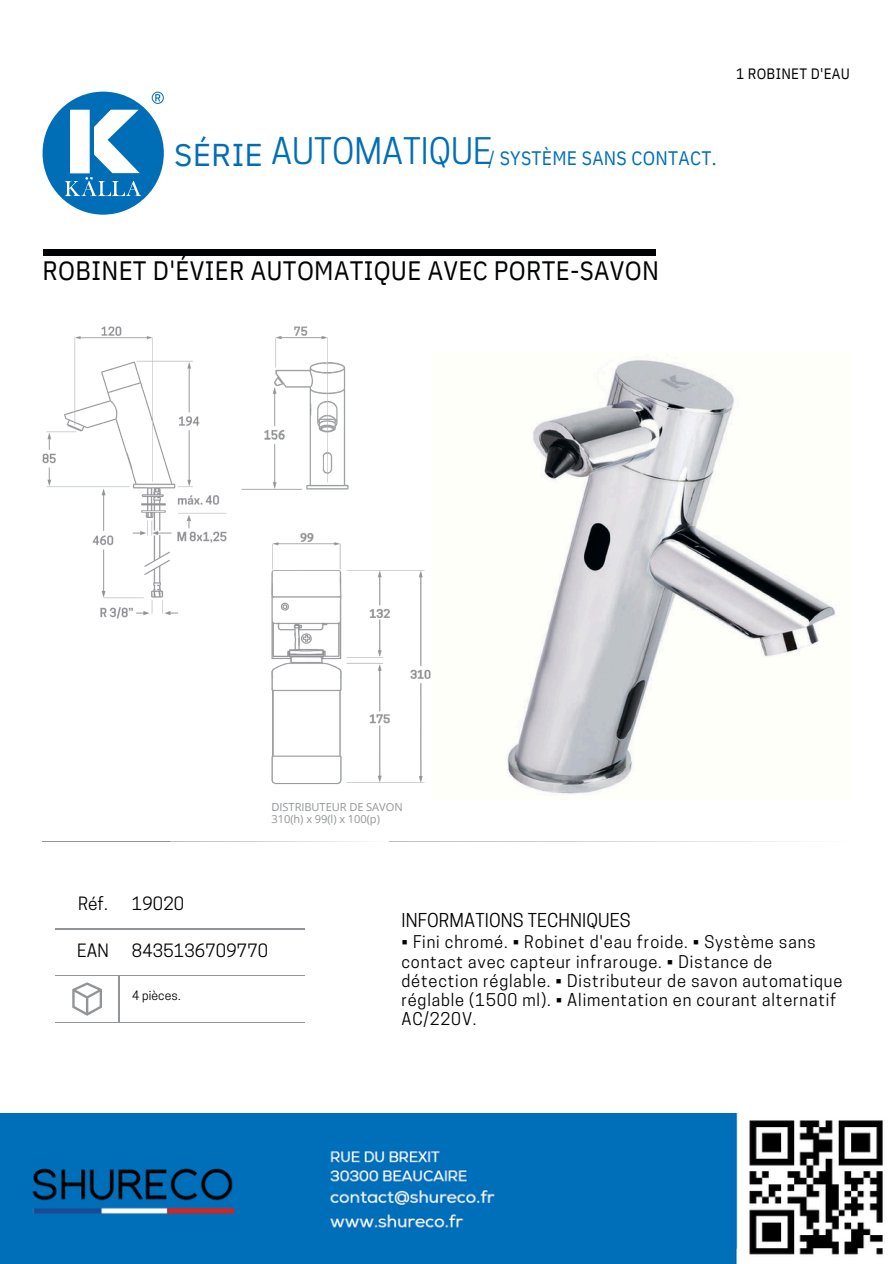
<style>
.page{position:relative;width:894px;height:1264px;background:#fff}
.page>*{position:absolute;margin:0;border:0;box-sizing:border-box;transform-origin:0 0}
.t1{font:34.5px "Cooper Hewitt";color:#006eb7}
.t2{font:31.5px "IBM Plex Sans";letter-spacing:.005em;color:#006eb7}
.t3{font:26.55px "IBM Plex Sans Cond";letter-spacing:.01em;color:#000204}
.t4{font:19.5px "IBM Plex Sans Cond";letter-spacing:.015em;color:#006eb7}
.t5{font:18px "Cooper Hewitt";letter-spacing:.01em;color:#020202}
.t6{font:17.25px "Cooper Hewitt";letter-spacing:.01em;color:#020202}
.t7{font:16.5px/19.2px "Cooper Hewitt";letter-spacing:.05em;color:#020202}
.t8{font:15px "IBM Plex Sans Cond";letter-spacing:.015em;color:#000204}
.t9{font:12.15px "Cooper Hewitt";letter-spacing:.01em;color:#020202}
.t10{font:11.1px/12.3px "Open Sans";letter-spacing:-.005em;color:#929597}
</style>
<div class="page">
<svg style="left:43px;top:92px;width:121px;height:123px"></svg>
<div style="left:43px;top:250px;width:612px;height:6px;background:#000204"></div>
<img style="left:0;top:1262px;width:737px;height:1px">
<hr style="left:43px;top:841px;width:127px;height:1px;background:#929597">
<hr style="left:170px;top:841px;width:218px;height:1px;background:#929597">
<hr style="left:388px;top:841px;width:462px;height:1px;background:#929597">
<img style="left:507px;top:360px;width:328px;height:434px">
<img style="left:42px;top:326px;width:185px;height:293px">
<hr style="left:55px;top:928px;width:64px;height:1px;background:#929597">
<hr style="left:119px;top:928px;width:186px;height:1px;background:#929597">
<hr style="left:55px;top:975px;width:64px;height:1px;background:#929597">
<hr style="left:119px;top:975px;width:186px;height:1px;background:#929597">
<hr style="left:119px;top:975px;width:1px;height:47px;background:#929597">
<hr style="left:55px;top:1022px;width:64px;height:1px;background:#929597">
<hr style="left:119px;top:1022px;width:186px;height:1px;background:#929597">
<svg style="left:72px;top:982px;width:30px;height:33px"></svg>
<img style="left:241px;top:326px;width:108px;height:164px">
<img style="left:271px;top:533px;width:160px;height:252px">
<img style="left:0;top:1113px;width:883px;height:149px">
<p class="t8" style="left:735px;top:64px;width:115px">1 ROBINET D'EAU</p>
<p class="t2" style="left:174px;top:134px;width:90px">SÉRIE</p>
<p class="t1" style="left:271px;top:138px;width:222px">AUTOMATIQUE</p>
<p class="t4" style="left:488px;top:145px;width:230px">/ SYSTÈME SANS CONTACT.</p>
<p class="t3" style="left:43px;top:252px;width:618px">ROBINET D'ÉVIER AUTOMATIQUE AVEC PORTE-SAVON</p>
<p class="t10" style="left:271px;top:800px;width:133px">DISTRIBUTEUR DE SAVON<br>310(h) x 99(l) x 100(p)</p>
<h6 class="t6" style="left:78px;top:897px;width:31px">Réf.</h6>
<h6 class="t6" style="left:77px;top:944px;width:33px">EAN</h6>
<h5 class="t6" style="left:132px;top:897px;width:54px">19020</h5>
<h6 class="t6" style="left:132px;top:944px;width:138px">8435136709770</h6>
<p class="t9" style="left:132px;top:991px;width:50px">4 pièces.</p>
<h6 class="t5" style="left:401px;top:913px;width:231px">INFORMATIONS TECHNIQUES</h6>
<h6 class="t7" style="left:401px;top:934px;width:442px">• Fini chromé. • Robinet d'eau froide. • Système sans contact avec capteur infrarouge. • Distance de détection réglable. • Distributeur de savon automatique réglable (1500 ml). • Alimentation en courant alternatif AC/220V.</h6>
</div>
